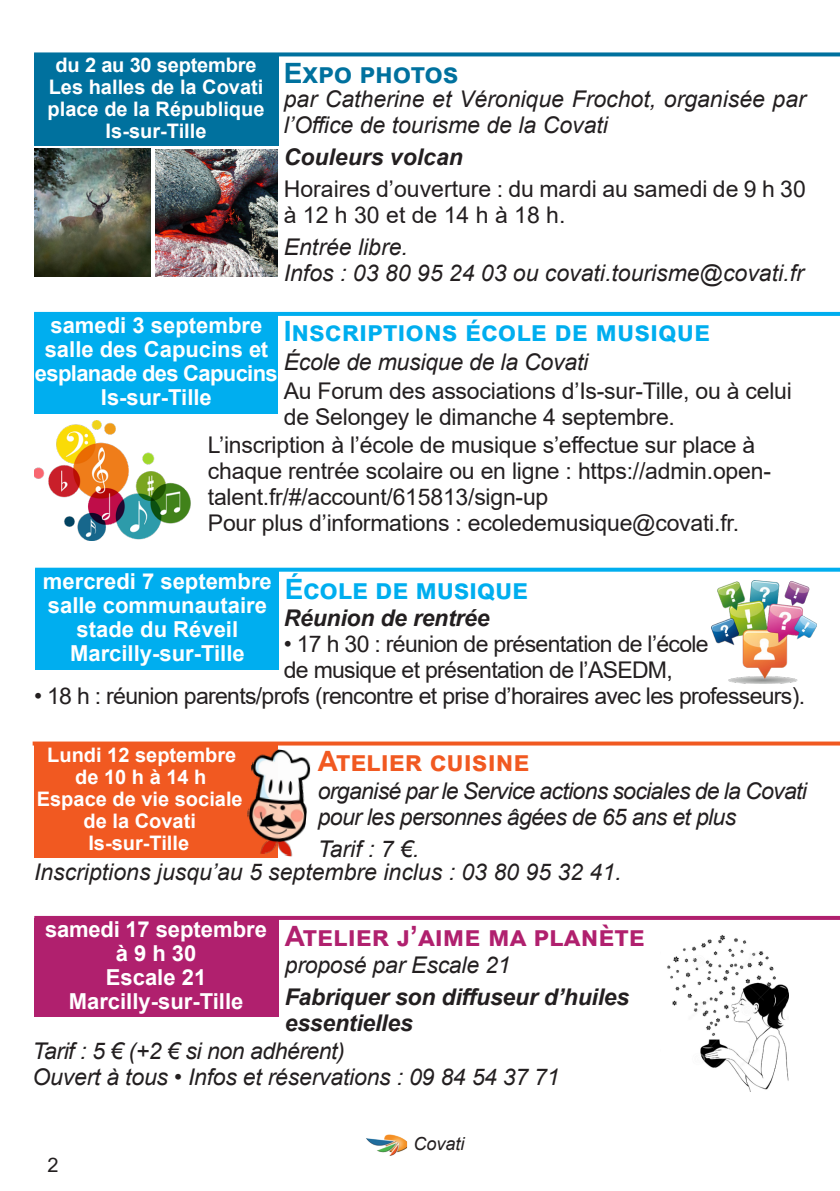
<style>
.page{position:relative;width:840px;height:1191px;background:#fff}
.page>*{position:absolute;margin:0;border:0;box-sizing:border-box;transform-origin:0 0}
.t1{font:700 28px "Arial";color:#00aeef}
.t2{font:700 28px "Arial";color:#b0206e}
.t3{font:700 28px "Arial";color:#f15921}
.t4{font:700 28px "Arial";color:#00719e}
.t5{font:23px/26px "Arial";letter-spacing:-.01em;color:#231f20}
.t6{font:italic 23px/26px "Arial";letter-spacing:-.01em;color:#231f20}
.t7{font:23px/26px "Arial";letter-spacing:-.03em;color:#231f20}
.t8{font:italic 23px/26px "Arial";letter-spacing:-.03em;color:#231f20}
.t9{font:italic 700 23px/26px "Arial";letter-spacing:-.01em;color:#231f20}
.t10{font:700 22px "Arial";color:#fff}
.t11{font:700 22px/24px "Arial";letter-spacing:-.03em;color:#fff;text-align:center}
.t12{font:700 20px "Arial";color:#fff}
.t13{font:20px "Arial";color:#231f20}
.t14{font:italic 18px "Arial";color:#231f20}
</style>
<div class="page">
<svg style="left:384px;top:1134px;width:4px;height:5px"></svg>
<div style="left:34px;top:55px;width:244px;height:91px;background:#00719e"></div>
<svg style="left:34px;top:52px;width:805px;height:4px;background:#1d81a9"></svg>
<div style="left:34px;top:744px;width:243px;height:113px;background:#f15921"></div>
<svg style="left:33px;top:741px;width:806px;height:4px;background:#f26f3e"></svg>
<img style="left:247px;top:747px;width:64px;height:110px">
<svg style="left:34px;top:312px;width:805px;height:4px;background:#03afef"></svg>
<div style="left:34px;top:314px;width:244px;height:100px;background:#00aeef"></div>
<img style="left:34px;top:420px;width:157px;height:120px">
<svg style="left:35px;top:567px;width:804px;height:4px;background:#34bef2"></svg>
<div style="left:35px;top:569px;width:244px;height:101px;background:#00aeef"></div>
<img style="left:711px;top:580px;width:105px;height:103px">
<div style="left:34px;top:918px;width:244px;height:98px;background:#b0206e"></div>
<svg style="left:34px;top:916px;width:805px;height:4px;fill:#b0206e"></svg>
<img style="left:34px;top:149px;width:117px;height:127px">
<img style="left:667px;top:935px;width:121px;height:156px">
<img style="left:155px;top:150px;width:122px;height:126px">
<p class="t12" style="left:56px;top:51px;width:202px">du 2 au 30 septembre</p>
<p class="t12" style="left:49px;top:73px;width:216px">Les halles de la Covati</p>
<p class="t12" style="left:48px;top:95px;width:218px">place de la République</p>
<p class="t12" style="left:106px;top:117px;width:102px">Is-sur-Tille</p>
<p class="t4" style="left:283px;top:53px;width:176px">Expo photos</p>
<p class="t6" style="left:283px;top:87px;width:523px">par Catherine et Véronique Frochot, organisée par l’Office de tourisme de la Covati</p>
<p class="t9" style="left:283px;top:145px;width:180px">Couleurs volcan</p>
<p class="t5" style="left:283px;top:176px;width:523px">Horaires d’ouverture : du mardi au samedi de 9 h 30 à 12 h 30 et de 14 h à 18 h.</p>
<p class="t6" style="left:283px;top:234px;width:125px">Entrée libre.</p>
<p class="t6" style="left:283px;top:260px;width:521px">Infos : 03 80 95 24 03 ou covati.tourisme@covati.fr</p>
<p class="t10" style="left:50px;top:309px;width:213px">samedi 3 septembre</p>
<p class="t11" style="left:35px;top:337px;width:244px">salle des Capucins et esplanade des Capucins</p>
<p class="t10" style="left:101px;top:381px;width:112px">Is-sur-Tille</p>
<p class="t5" style="left:283px;top:378px;width:509px">Au Forum des associations d’Is-sur-Tille, ou à celui de Selongey le dimanche 4 septembre.</p>
<p class="t5" style="left:208px;top:432px;width:564px">L’inscription à l’école de musique s’effectue sur place à chaque rentrée scolaire ou en ligne : https://admin.open&shy;talent.fr/#/account/615813/sign-up</p>
<p class="t5" style="left:208px;top:510px;width:532px">Pour plus d’informations : ecoledemusique@covati.fr.</p>
<p class="t1" style="left:284px;top:569px;width:245px">École de musique</p>
<p class="t1" style="left:283px;top:312px;width:427px">Inscriptions école de musique</p>
<p class="t6" style="left:283px;top:349px;width:306px">École de musique de la Covati</p>
<p class="t10" style="left:43px;top:565px;width:230px">mercredi 7 septembre</p>
<p class="t10" style="left:48px;top:589px;width:220px">salle communautaire</p>
<p class="t10" style="left:77px;top:613px;width:163px">stade du Réveil</p>
<p class="t10" style="left:70px;top:637px;width:176px">Marcilly-sur-Tille</p>
<p class="t9" style="left:283px;top:606px;width:207px">Réunion de rentrée</p>
<p class="t7" style="left:283px;top:631px;width:426px">• 17 h 30 : réunion de présentation de l’école de musique et présentation de l’ASEDM,</p>
<p class="t7" style="left:34px;top:683px;width:772px">• 18 h : réunion parents/profs (rencontre et prise d’horaires avec les professeurs).</p>
<p class="t12" style="left:47px;top:740px;width:190px">Lundi 12 septembre</p>
<p class="t12" style="left:75px;top:762px;width:133px">de 10 h à 14 h</p>
<p class="t12" style="left:37px;top:784px;width:207px">Espace de vie sociale</p>
<p class="t12" style="left:83px;top:806px;width:114px">de la Covati</p>
<p class="t12" style="left:88px;top:828px;width:102px">Is-sur-Tille</p>
<p class="t6" style="left:34px;top:859px;width:588px">Inscriptions jusqu’au 5 septembre inclus : 03 80 95 32 41.</p>
<p class="t3" style="left:317px;top:741px;width:213px">Atelier cuisine</p>
<p class="t8" style="left:317px;top:778px;width:490px">organisé par le Service actions sociales de la Covati pour les personnes âgées de 65 ans et plus</p>
<p class="t6" style="left:317px;top:836px;width:103px">Tarif : 7 €.</p>
<p class="t10" style="left:45px;top:913px;width:223px">samedi 17 septembre</p>
<p class="t10" style="left:116px;top:937px;width:82px">à 9 h 30</p>
<p class="t10" style="left:106px;top:961px;width:102px">Escale 21</p>
<p class="t10" style="left:69px;top:985px;width:176px">Marcilly-sur-Tille</p>
<p class="t6" style="left:33px;top:1038px;width:313px">Tarif : 5 € (+2 € si non adhérent)</p>
<p class="t6" style="left:33px;top:1064px;width:528px">Ouvert à tous • Infos et réservations : 09 84 54 37 71</p>
<p class="t2" style="left:284px;top:916px;width:361px">Atelier j’aime ma planète</p>
<p class="t6" style="left:284px;top:952px;width:227px">proposé par Escale 21</p>
<p class="t9" style="left:284px;top:984px;width:346px">Fabriquer son diffuseur d’huiles essentielles</p>
<p class="t13" style="left:47px;top:1150px;width:13px">2</p>
<p class="t14" style="left:413px;top:1132px;width:53px">Covati</p>
</div>
